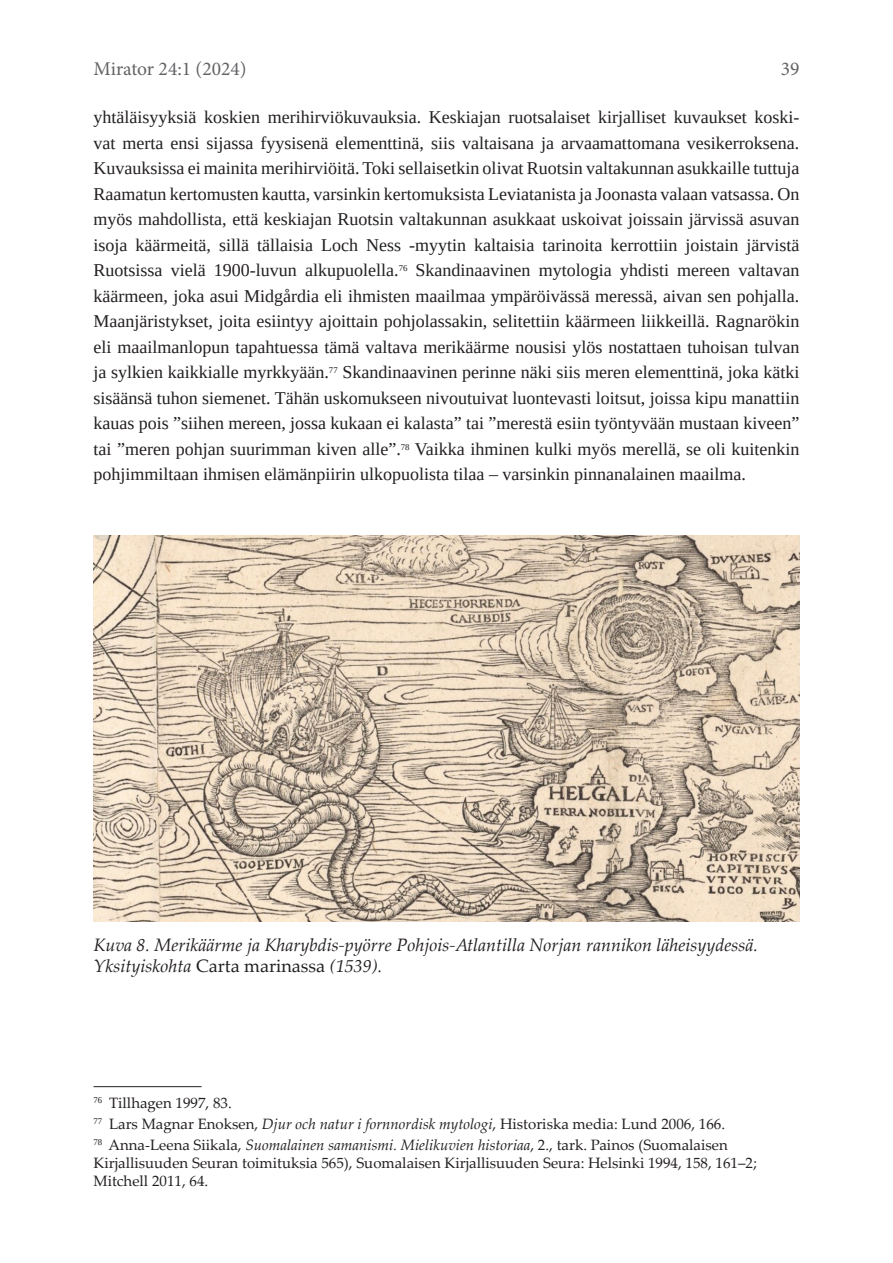
<style>
.page{position:relative;width:893px;height:1263px;background:#fff}
.page>*{position:absolute;margin:0;border:0;box-sizing:border-box;transform-origin:0 0}
.t1{font:19.5px "Minion Pro";color:#636366}
.Leipis{font:18px/25.5px "Liberation Serif";color:#231f20;text-align:justify}
.Kuvateksti{font:italic 18px/21px "Palatino Linotype";color:#231f20}
.alaviitetyyli{font:15px/18px "Palatino Linotype";color:#231f20}
.s1{font-style:normal}
.s2{font-style:italic}
</style>
<div class="page">
<hr style="left:94px;top:1086px;width:108px;height:1px;background:#231f20">
<img style="left:94px;top:536px;width:705px;height:386px">
<p class="t1" style="left:94px;top:55px;width:154px">Mirator 24:1 (2024)</p>
<p class="t1" style="left:781px;top:55px;width:20px">39</p>
<p class="Leipis" style="left:94px;top:104px;width:707px">yhtäläisyyksiä koskien merihirviökuvauksia. Keskiajan ruotsalaiset kirjalliset kuvaukset koski&shy;vat merta ensi sijassa fyysisenä elementtinä, siis valtaisana ja arvaamattomana vesikerroksena.<br>Kuvauksissa ei mainita merihirviöitä. Toki sellaisetkin olivat Ruotsin valtakunnan asukkaille tuttuja Raamatun kertomusten kautta, varsinkin kertomuksista Leviatanista ja Joonasta valaan vatsassa. On myös mahdollista, että keskiajan Ruotsin valtakunnan asukkaat uskoivat joissain järvissä asuvan isoja käärmeitä, sillä tällaisia Loch Ness -myytin kaltaisia tarinoita kerrottiin joistain järvistä Ruotsissa vielä 1900-luvun alkupuolella.<sup>76</sup> Skandinaavinen mytologia yhdisti mereen valtavan käärmeen, joka asui Midgårdia eli ihmisten maailmaa ympäröivässä meressä, aivan sen pohjalla.<br>Maanjäristykset, joita esiintyy ajoittain pohjolassakin, selitettiin käärmeen liikkeillä. Ragnarökin eli maailmanlopun tapahtuessa tämä valtava merikäärme nousisi ylös nostattaen tuhoisan tulvan ja sylkien kaikkialle myrkkyään.<sup>77</sup> Skandinaavinen perinne näki siis meren elementtinä, joka kätki sisäänsä tuhon siemenet. Tähän uskomukseen nivoutuivat luontevasti loitsut, joissa kipu manattiin kauas pois ”siihen mereen, jossa kukaan ei kalasta” tai ”merestä esiin työntyvään mustaan kiveen” tai ”meren pohjan suurimman kiven alle”.<sup>78</sup> Vaikka ihminen kulki myös merellä, se oli kuitenkin pohjimmiltaan ihmisen elämänpiirin ulkopuolista tilaa – varsinkin pinnanalainen maailma.</p>
<p class="Kuvateksti" style="left:94px;top:933px;width:666px">Kuva 8. Merikäärme ja Kharybdis-pyörre Pohjois-Atlantilla Norjan rannikon läheisyydessä.<br>Yksityiskohta <span class="s1">Carta marinassa</span> (1539).</p>
<p class="alaviitetyyli" style="left:94px;top:1093px;width:140px"><sup>76</sup> Tillhagen 1997, 83.</p>
<p class="alaviitetyyli" style="left:94px;top:1114px;width:633px"><sup>77</sup> Lars Magnar Enoksen, <span class="s2">Djur och natur i fornnordisk mytologi</span>, Historiska media: Lund 2006, 166.</p>
<p class="alaviitetyyli" style="left:94px;top:1136px;width:665px"><sup>78</sup> Anna-Leena Siikala, <span class="s2">Suomalainen samanismi. Mielikuvien historiaa</span>, 2., tark. Painos (Suomalaisen<br>Kirjallisuuden Seuran toimituksia 565), Suomalaisen Kirjallisuuden Seura: Helsinki 1994, 158, 161–2;<br>Mitchell 2011, 64.</p>
</div>
